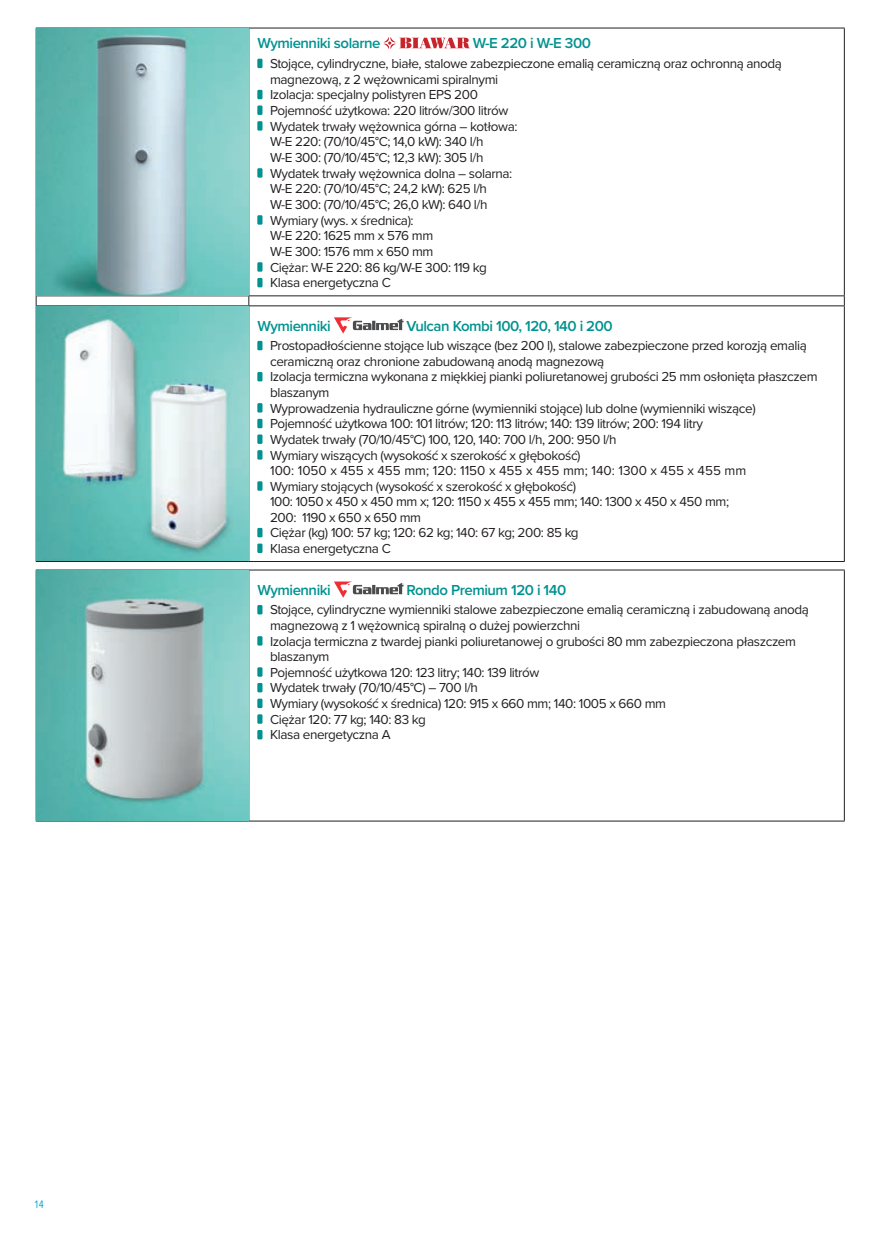
<style>
.page{position:relative;width:872px;height:1234px;background:#fff}
.page>*{position:absolute;margin:0;border:0;box-sizing:border-box;transform-origin:0 0}
.t1{font:600 15px "Proxima Nova";letter-spacing:-.03em;color:#009290}
.t2{font:13.5px/15.6px "Proxima Nova";letter-spacing:-.03em;color:#231f20}
.t3{font:11.25px "Proxima Nova Cond";color:#00abcd;scale:.9 1}
</style>
<div class="page">
<hr style="left:36px;top:28px;width:1px;height:267px;background:#231f20">
<hr style="left:249px;top:28px;width:595px;height:1px;background:#231f20">
<hr style="left:248px;top:28px;width:1px;height:267px;background:#231f20">
<hr style="left:844px;top:28px;width:1px;height:267px;background:#231f20">
<hr style="left:36px;top:305px;width:213px;height:1px;background:#231f20">
<hr style="left:36px;top:306px;width:1px;height:255px;background:#231f20">
<hr style="left:249px;top:305px;width:595px;height:1px;background:#231f20">
<hr style="left:248px;top:306px;width:1px;height:255px;background:#231f20">
<hr style="left:844px;top:306px;width:1px;height:255px;background:#231f20">
<hr style="left:36px;top:561px;width:213px;height:1px;background:#231f20">
<hr style="left:249px;top:561px;width:595px;height:1px;background:#231f20">
<hr style="left:36px;top:569px;width:213px;height:1px;background:#231f20">
<hr style="left:36px;top:570px;width:1px;height:250px;background:#231f20">
<hr style="left:249px;top:569px;width:595px;height:1px;background:#231f20">
<hr style="left:248px;top:570px;width:1px;height:250px;background:#231f20">
<hr style="left:844px;top:570px;width:1px;height:250px;background:#231f20">
<hr style="left:36px;top:820px;width:213px;height:1px;background:#231f20">
<hr style="left:249px;top:820px;width:595px;height:1px;background:#231f20">
<hr style="left:36px;top:295px;width:213px;height:1px;background:#231f20">
<hr style="left:249px;top:295px;width:595px;height:1px;background:#231f20">
<img style="left:37px;top:28px;width:211px;height:267px">
<svg style="left:384px;top:37px;width:86px;height:12px"></svg>
<div style="left:257px;top:59px;width:5px;height:9px;background:#009290"></div>
<div style="left:257px;top:90px;width:5px;height:9px;background:#009290"></div>
<div style="left:257px;top:105px;width:5px;height:10px;background:#009290"></div>
<div style="left:257px;top:121px;width:5px;height:10px;background:#009290"></div>
<div style="left:257px;top:168px;width:5px;height:9px;background:#009290"></div>
<div style="left:257px;top:215px;width:5px;height:9px;background:#009290"></div>
<div style="left:257px;top:262px;width:5px;height:9px;background:#009290"></div>
<div style="left:257px;top:278px;width:5px;height:9px;background:#009290"></div>
<img style="left:37px;top:306px;width:211px;height:254px">
<svg style="left:334px;top:317px;width:69px;height:16px"></svg>
<div style="left:257px;top:341px;width:5px;height:9px;background:#009290"></div>
<div style="left:257px;top:372px;width:5px;height:9px;background:#009290"></div>
<div style="left:257px;top:403px;width:5px;height:9px;background:#009290"></div>
<div style="left:257px;top:419px;width:5px;height:9px;background:#009290"></div>
<div style="left:257px;top:434px;width:5px;height:10px;background:#009290"></div>
<div style="left:257px;top:450px;width:5px;height:9px;background:#009290"></div>
<div style="left:257px;top:481px;width:5px;height:9px;background:#009290"></div>
<div style="left:257px;top:528px;width:5px;height:9px;background:#009290"></div>
<div style="left:257px;top:543px;width:5px;height:10px;background:#009290"></div>
<img style="left:37px;top:570px;width:211px;height:250px">
<svg style="left:334px;top:581px;width:69px;height:16px"></svg>
<div style="left:257px;top:605px;width:5px;height:9px;background:#009290"></div>
<div style="left:257px;top:636px;width:5px;height:9px;background:#009290"></div>
<div style="left:257px;top:667px;width:5px;height:9px;background:#009290"></div>
<div style="left:257px;top:682px;width:5px;height:10px;background:#009290"></div>
<div style="left:257px;top:698px;width:5px;height:10px;background:#009290"></div>
<div style="left:257px;top:714px;width:5px;height:9px;background:#009290"></div>
<div style="left:257px;top:729px;width:5px;height:10px;background:#009290"></div>
<p class="t3" style="left:34px;top:1196px;width:12px">14</p>
<p class="t1" style="left:257px;top:32px;width:125px">Wymienniki solarne</p>
<p class="t1" style="left:473px;top:32px;width:120px">W-E 220 i W-E 300</p>
<p class="t2" style="left:270px;top:55px;width:513px">Stojące, cylindryczne, białe, stalowe zabezpieczone emalią ceramiczną oraz ochronną anodą magnezową, z 2 wężownicami spiralnymi<br>Izolacja: specjalny polistyren EPS 200<br>Pojemność użytkowa: 220 litrów/300 litrów<br>Wydatek trwały wężownica górna – kotłowa:<br>W-E 220: (70/10/45°C; 14,0 kW): 340 l/h<br>W-E 300: (70/10/45°C; 12,3 kW): 305 l/h<br>Wydatek trwały wężownica dolna – solarna:<br>W-E 220: (70/10/45°C; 24,2 kW): 625 l/h<br>W-E 300: (70/10/45°C; 26,0 kW): 640 l/h<br>Wymiary (wys. x średnica):<br>W-E 220: 1625 mm x 576 mm<br>W-E 300: 1576 mm x 650 mm<br>Ciężar: W-E 220: 86 kg/W-E 300: 119 kg<br>Klasa energetyczna C</p>
<p class="t1" style="left:257px;top:314px;width:75px">Wymienniki</p>
<p class="t1" style="left:406px;top:314px;width:208px">Vulcan Kombi 100, 120, 140 i 200</p>
<p class="t2" style="left:270px;top:337px;width:549px">Prostopadłościenne stojące lub wiszące (bez 200 l), stalowe zabezpieczone przed korozją emalią ceramiczną oraz chronione zabudowaną anodą magnezową<br>Izolacja termiczna wykonana z miękkiej pianki poliuretanowej grubości 25 mm osłonięta płaszczem blaszanym<br>Wyprowadzenia hydrauliczne górne (wymienniki stojące) lub dolne (wymienniki wiszące)<br>Pojemność użytkowa 100: 101 litrów; 120: 113 litrów; 140: 139 litrów; 200: 194 litry<br>Wydatek trwały (70/10/45°C) 100, 120, 140: 700 l/h, 200: 950 l/h<br>Wymiary wiszących (wysokość x szerokość x głębokość)<br>100: 1050 x 455 x 455 mm; 120: 1150 x 455 x 455 mm; 140: 1300 x 455 x 455 mm<br>Wymiary stojących (wysokość x szerokość x głębokość)<br>100: 1050 x 450 x 450 mm x; 120: 1150 x 455 x 455 mm; 140: 1300 x 450 x 450 mm;<br>200: 1190 x 650 x 650 mm<br>Ciężar (kg) 100: 57 kg; 120: 62 kg; 140: 67 kg; 200: 85 kg<br>Klasa energetyczna C</p>
<p class="t1" style="left:257px;top:578px;width:75px">Wymienniki</p>
<p class="t1" style="left:406px;top:578px;width:161px">Rondo Premium 120 i 140</p>
<p class="t2" style="left:270px;top:601px;width:540px">Stojące, cylindryczne wymienniki stalowe zabezpieczone emalią ceramiczną i zabudowaną anodą magnezową z 1 wężownicą spiralną o dużej powierzchni<br>Izolacja termiczna z twardej pianki poliuretanowej o grubości 80 mm zabezpieczona płaszczem blaszanym<br>Pojemność użytkowa 120: 123 litry; 140: 139 litrów<br>Wydatek trwały (70/10/45°C) – 700 l/h<br>Wymiary (wysokość x średnica) 120: 915 x 660 mm; 140: 1005 x 660 mm<br>Ciężar 120: 77 kg; 140: 83 kg<br>Klasa energetyczna A</p>
</div>
